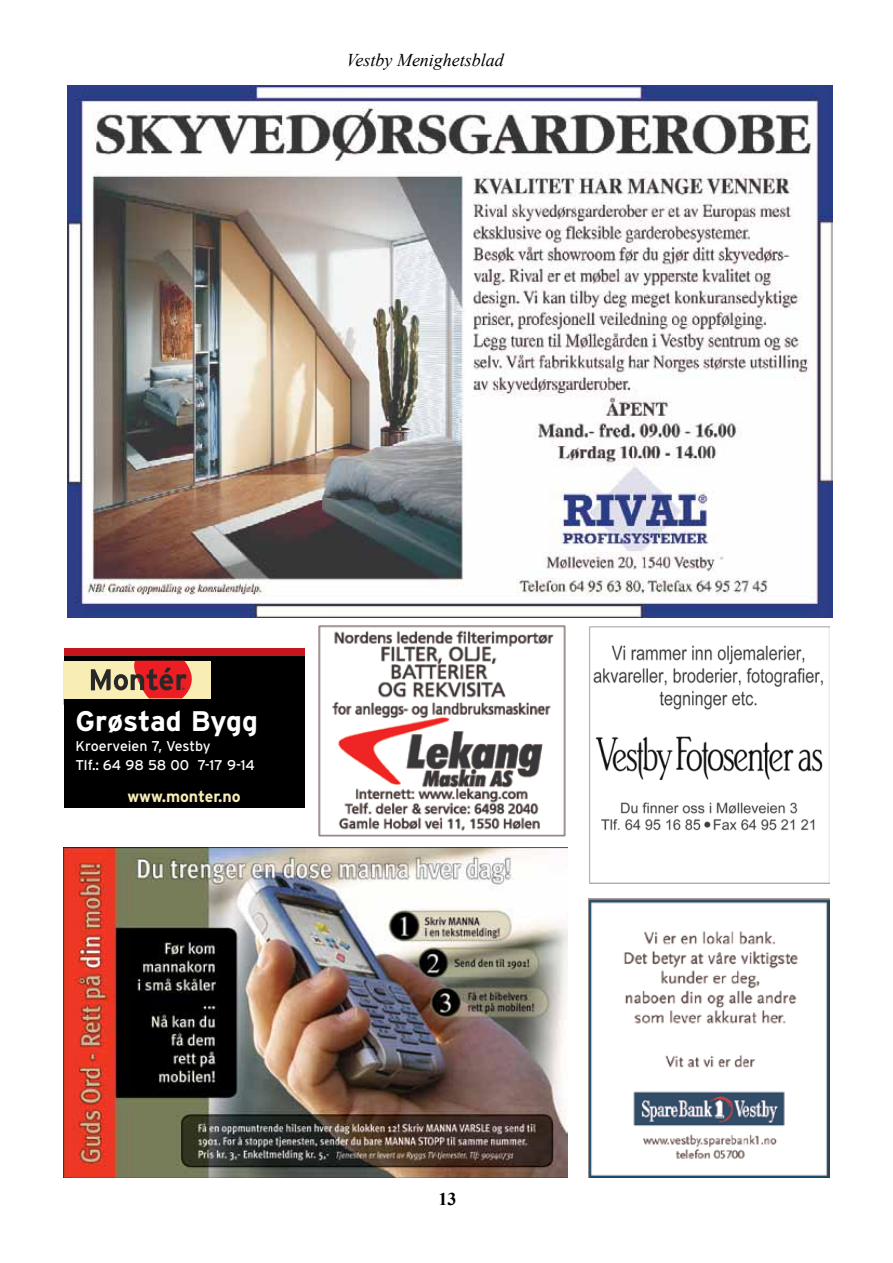
<style>
.page{position:relative;width:893px;height:1263px;background:#fff}
.page>*{position:absolute;margin:0;border:0;box-sizing:border-box;transform-origin:0 0}
.t1{font:700 28.35px "Interstate";color:#fff}
.t2{font:italic 18px "Times New Roman";color:#000}
.t3{font:700 18px "Times New Roman";color:#000}
.t4{font:700 16.05px "Interstate";color:#f9eeb5}
.t5{font:14.1px/18.5px "Interstate";color:#fff}
</style>
<div class="page">
<img style="left:588px;top:899px;width:241px;height:279px">
<img style="left:67px;top:85px;width:766px;height:532px">
<img style="left:318px;top:625px;width:248px;height:212px">
<img style="left:64px;top:847px;width:503px;height:331px">
<img style="left:589px;top:626px;width:240px;height:258px">
<div style="left:64px;top:737px;width:240px;height:71px;background:#000"></div>
<div style="left:64px;top:655px;width:240px;height:83px;background:#000"></div>
<div style="left:64px;top:648px;width:240px;height:7px;background:#c4161c"></div>
<svg style="left:64px;top:660px;width:147px;height:39px;background:#cd9275"></svg>
<p class="t2" style="left:346px;top:48px;width:159px">Vestby Menighetsblad</p>
<h1 class="t1" style="left:76px;top:711px;width:184px">Grøstad Bygg</h1>
<p class="t5" style="left:76px;top:738px;width:181px">Kroerveien 7, Vestby<br>Tlf.: 64 98 58 00 7-17 9-14</p>
<p class="t4" style="left:127px;top:790px;width:115px">www.monter.no</p>
<p class="t3" style="left:438px;top:1186px;width:19px">13</p>
</div>
